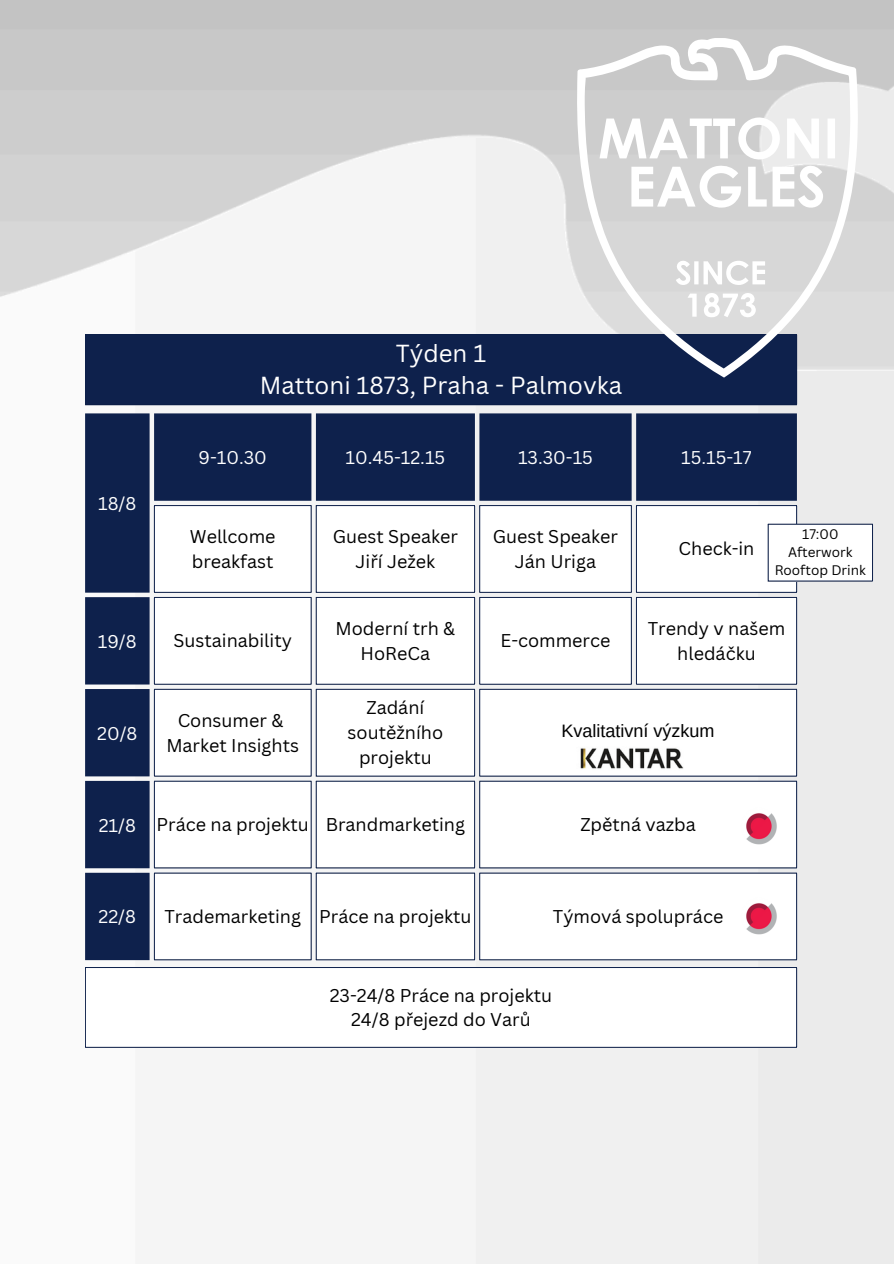
<style>
.page{position:relative;width:894px;height:1264px;background:#fff}
.page>*{position:absolute;margin:0;border:0;box-sizing:border-box;transform-origin:0 0}
.t1{font:24px "Canva Sans";color:#fff}
.t2{font:18px/24.8px "Canva Sans";color:#000;text-align:center}
.t3{font:18px "Canva Sans";color:#fff}
.t4{font:18px "Arimo";color:#000}
.t5{font:13.5px/18px "Canva Sans";color:#000;text-align:center}
</style>
<div class="page">
<img style="left:0;top:0;width:893px;height:1263px">
<svg style="left:85px;top:413px;width:711px;height:547px;background:#1f3058"></svg>
<svg style="left:154px;top:505px;width:642px;height:455px"></svg>
<hr style="left:154px;top:506px;width:1px;height:86px;background:#0e214c">
<hr style="left:311px;top:506px;width:1px;height:86px;background:#0e214c">
<hr style="left:154px;top:505px;width:157px;height:1px;background:#0e214c">
<hr style="left:154px;top:592px;width:157px;height:1px;background:#0e214c">
<hr style="left:316px;top:506px;width:1px;height:86px;background:#0e214c">
<hr style="left:474px;top:506px;width:1px;height:86px;background:#0e214c">
<hr style="left:316px;top:505px;width:159px;height:1px;background:#0e214c">
<hr style="left:316px;top:592px;width:159px;height:1px;background:#0e214c">
<hr style="left:479px;top:506px;width:1px;height:86px;background:#0e214c">
<hr style="left:631px;top:506px;width:1px;height:86px;background:#0e214c">
<hr style="left:479px;top:505px;width:152px;height:1px;background:#0e214c">
<hr style="left:479px;top:592px;width:152px;height:1px;background:#0e214c">
<hr style="left:636px;top:506px;width:1px;height:86px;background:#0e214c">
<hr style="left:796px;top:506px;width:1px;height:86px;background:#0e214c">
<hr style="left:636px;top:505px;width:160px;height:1px;background:#0e214c">
<hr style="left:636px;top:592px;width:160px;height:1px;background:#0e214c">
<hr style="left:154px;top:597px;width:1px;height:87px;background:#0e214c">
<hr style="left:311px;top:597px;width:1px;height:87px;background:#0e214c">
<hr style="left:154px;top:597px;width:157px;height:1px;background:#0e214c">
<hr style="left:154px;top:684px;width:157px;height:1px;background:#0e214c">
<hr style="left:316px;top:597px;width:1px;height:87px;background:#0e214c">
<hr style="left:474px;top:597px;width:1px;height:87px;background:#0e214c">
<hr style="left:316px;top:597px;width:159px;height:1px;background:#0e214c">
<hr style="left:316px;top:684px;width:159px;height:1px;background:#0e214c">
<hr style="left:479px;top:597px;width:1px;height:87px;background:#0e214c">
<hr style="left:631px;top:597px;width:1px;height:87px;background:#0e214c">
<hr style="left:479px;top:597px;width:152px;height:1px;background:#0e214c">
<hr style="left:479px;top:684px;width:152px;height:1px;background:#0e214c">
<hr style="left:636px;top:597px;width:1px;height:87px;background:#0e214c">
<hr style="left:796px;top:597px;width:1px;height:87px;background:#0e214c">
<hr style="left:636px;top:597px;width:160px;height:1px;background:#0e214c">
<hr style="left:636px;top:684px;width:160px;height:1px;background:#0e214c">
<hr style="left:154px;top:689px;width:1px;height:86px;background:#0e214c">
<hr style="left:311px;top:689px;width:1px;height:86px;background:#0e214c">
<hr style="left:154px;top:689px;width:157px;height:1px;background:#0e214c">
<hr style="left:154px;top:775px;width:157px;height:1px;background:#0e214c">
<hr style="left:316px;top:689px;width:1px;height:86px;background:#0e214c">
<hr style="left:474px;top:689px;width:1px;height:86px;background:#0e214c">
<hr style="left:316px;top:689px;width:159px;height:1px;background:#0e214c">
<hr style="left:316px;top:775px;width:159px;height:1px;background:#0e214c">
<hr style="left:479px;top:689px;width:1px;height:86px;background:#0e214c">
<hr style="left:796px;top:689px;width:1px;height:86px;background:#0e214c">
<hr style="left:479px;top:689px;width:317px;height:1px;background:#0e214c">
<hr style="left:479px;top:775px;width:317px;height:1px;background:#0e214c">
<hr style="left:154px;top:781px;width:1px;height:86px;background:#0e214c">
<hr style="left:311px;top:781px;width:1px;height:86px;background:#0e214c">
<hr style="left:154px;top:781px;width:157px;height:1px;background:#0e214c">
<hr style="left:154px;top:867px;width:157px;height:1px;background:#0e214c">
<hr style="left:316px;top:781px;width:1px;height:86px;background:#0e214c">
<hr style="left:474px;top:781px;width:1px;height:86px;background:#0e214c">
<hr style="left:316px;top:781px;width:159px;height:1px;background:#0e214c">
<hr style="left:316px;top:867px;width:159px;height:1px;background:#0e214c">
<hr style="left:479px;top:781px;width:1px;height:86px;background:#0e214c">
<hr style="left:796px;top:781px;width:1px;height:86px;background:#0e214c">
<hr style="left:479px;top:781px;width:317px;height:1px;background:#0e214c">
<hr style="left:479px;top:867px;width:317px;height:1px;background:#0e214c">
<hr style="left:154px;top:873px;width:1px;height:86px;background:#0e214c">
<hr style="left:311px;top:873px;width:1px;height:86px;background:#0e214c">
<hr style="left:154px;top:872px;width:157px;height:1px;background:#0e214c">
<hr style="left:154px;top:959px;width:157px;height:1px;background:#0e214c">
<hr style="left:316px;top:873px;width:1px;height:86px;background:#0e214c">
<hr style="left:474px;top:873px;width:1px;height:86px;background:#0e214c">
<hr style="left:316px;top:872px;width:159px;height:1px;background:#0e214c">
<hr style="left:316px;top:959px;width:159px;height:1px;background:#0e214c">
<hr style="left:479px;top:873px;width:1px;height:86px;background:#0e214c">
<hr style="left:796px;top:873px;width:1px;height:86px;background:#0e214c">
<hr style="left:479px;top:872px;width:317px;height:1px;background:#0e214c">
<hr style="left:479px;top:959px;width:317px;height:1px;background:#0e214c">
<div style="left:767px;top:524px;width:105px;height:57px;background:#fff"></div>
<hr style="left:767px;top:524px;width:1px;height:56px;background:#0e214c">
<hr style="left:872px;top:524px;width:1px;height:56px;background:#0e214c">
<hr style="left:767px;top:524px;width:105px;height:1px;background:#0e214c">
<hr style="left:767px;top:580px;width:105px;height:1px;background:#0e214c">
<div style="left:85px;top:967px;width:711px;height:80px;background:#fff"></div>
<hr style="left:85px;top:967px;width:1px;height:80px;background:#0e214c">
<hr style="left:796px;top:967px;width:1px;height:80px;background:#0e214c">
<hr style="left:85px;top:967px;width:711px;height:1px;background:#0e214c">
<hr style="left:85px;top:1047px;width:711px;height:1px;background:#0e214c">
<div style="left:85px;top:334px;width:711px;height:71px;background:#0e214c"></div>
<hr style="left:796px;top:335px;width:1px;height:69px;background:#0e214c">
<svg style="left:575px;top:38px;width:283px;height:339px;fill:#d7d7d7"></svg>
<svg style="left:673px;top:260px;width:17px;height:25px"></svg>
<hr style="left:694px;top:261px;width:4px;height:23px;background:#fff">
<svg style="left:703px;top:261px;width:61px;height:24px"></svg>
<svg style="left:687px;top:293px;width:9px;height:24px"></svg>
<svg style="left:703px;top:293px;width:52px;height:25px"></svg>
<div style="left:827px;top:118px;width:7px;height:40px;background:#fff"></div>
<svg style="left:599px;top:117px;width:224px;height:92px"></svg>
<img style="left:736px;top:806px;width:44px;height:40px">
<img style="left:736px;top:896px;width:44px;height:40px">
<img style="left:576px;top:745px;width:107px;height:26px">
<p class="t1" style="left:395px;top:336px;width:92px">Týden 1</p>
<p class="t1" style="left:260px;top:369px;width:364px">Mattoni 1873, Praha - Palmovka</p>
<p class="t3" style="left:98px;top:491px;width:40px">18/8</p>
<p class="t3" style="left:198px;top:445px;width:70px">9-10.30</p>
<p class="t3" style="left:345px;top:445px;width:101px">10.45-12.15</p>
<p class="t3" style="left:518px;top:445px;width:76px">13.30-15</p>
<p class="t3" style="left:681px;top:445px;width:72px">15.15-17</p>
<p class="t2" style="left:190px;top:523px;width:87px;text-align:left">Wellcome breakfast</p>
<p class="t2" style="left:332px;top:523px;width:127px">Guest Speaker</p>
<p class="t2" style="left:355px;top:548px;width:81px">Jiří Ježek</p>
<p class="t2" style="left:492px;top:523px;width:127px">Guest Speaker</p>
<p class="t2" style="left:515px;top:548px;width:83px">Ján Uriga</p>
<p class="t2" style="left:678px;top:536px;width:77px">Check-in</p>
<p class="t5" style="left:774px;top:525px;width:93px">17:00<br>Afterwork<br>Rooftop Drink</p>
<p class="t3" style="left:98px;top:628px;width:40px">19/8</p>
<p class="t2" style="left:173px;top:628px;width:120px">Sustainability</p>
<p class="t3" style="left:97px;top:720px;width:42px">20/8</p>
<p class="t2" style="left:178px;top:707px;width:107px">Consumer &amp;</p>
<p class="t2" style="left:166px;top:732px;width:134px">Market Insights</p>
<p class="t2" style="left:335px;top:615px;width:121px">Moderní trh &amp;<br>HoReCa</p>
<p class="t2" style="left:347px;top:695px;width:97px">Zadání soutěžního projektu</p>
<p class="t2" style="left:500px;top:628px;width:111px">E-commerce</p>
<p class="t2" style="left:647px;top:615px;width:139px">Trendy v našem hledáčku</p>
<p class="t4" style="left:561px;top:720px;width:154px">Kvalitativní výzkum</p>
<p class="t3" style="left:99px;top:812px;width:39px">21/8</p>
<p class="t2" style="left:156px;top:811px;width:154px">Práce na projektu</p>
<p class="t2" style="left:325px;top:811px;width:141px">Brandmarketing</p>
<p class="t2" style="left:580px;top:811px;width:117px">Zpětná vazba</p>
<p class="t3" style="left:98px;top:904px;width:39px">22/8</p>
<p class="t2" style="left:164px;top:903px;width:138px">Trademarketing</p>
<p class="t2" style="left:319px;top:903px;width:154px">Práce na projektu</p>
<p class="t2" style="left:552px;top:903px;width:172px">Týmová spolupráce</p>
<p class="t2" style="left:329px;top:982px;width:224px">23-24/8 Práce na projektu</p>
<p class="t2" style="left:351px;top:1006px;width:181px">24/8 přejezd do Varů</p>
</div>
